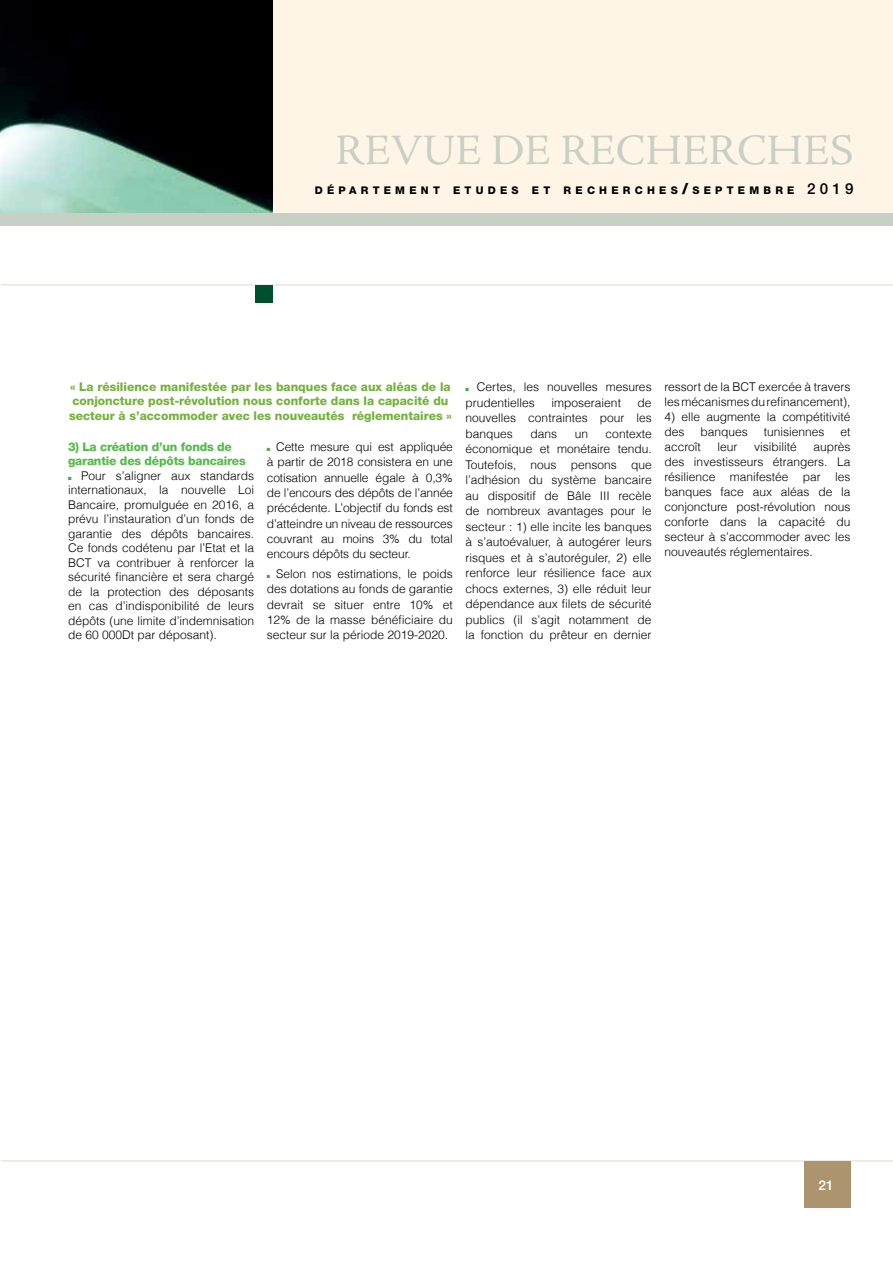
<style>
.page{position:relative;width:893px;height:1263px;background:#fff}
.page>*{position:absolute;margin:0;border:0;box-sizing:border-box;transform-origin:0 0}
.t1{font:43.5px "Adobe Jenson Pro";letter-spacing:.005em;color:#c7d0c4}
.t2{font:500 13.5px "Helvetica Neue";color:#fff}
.t3{font:300 12px/15.5px "Helvetica";color:#000;text-align:justify}
.t4{font:800 12px/14.1px "Helvetica Neue LT Std";color:#74b13b}
.t5{font:800 12px/14.5px "Helvetica Neue LT Std";letter-spacing:-.015em;color:#54b948}
.t6{font:800 10.65px "Helvetica Neue LT Std";letter-spacing:.4em;color:#000}
.s1{font-size:15.15px}
.s2{font-family:"Helvetica Neue";font-weight:500;font-size:15.15px}
.s3{color:#41ad49}
</style>
<div class="page">
<div style="left:0;top:0;width:893px;height:225px;background:#fff5e6"></div>
<div style="left:0;top:213px;width:893px;height:12px;background:#c7d0c4"></div>
<hr style="left:1px;top:285px;width:892px;height:1px;background:#dddcd0">
<hr style="left:1px;top:1160px;width:892px;height:1px;background:#dddcd0">
<div style="left:804px;top:1161px;width:46px;height:47px;background:#ab946e"></div>
<div style="left:255px;top:285px;width:17px;height:17px;background:#00502f"></div>
<img style="left:0;top:0;width:272px;height:213px">
<h1 class="t1" style="left:335px;top:126px;width:520px">REVUE DE RECHERCHES</h1>
<p class="t6" style="left:315px;top:184px;width:540px">DÉPARTEMENT ETUDES ET RECHERCHES<span class="s1">/</span>SEPTEMBRE <span class="s2">2019</span></p>
<p class="t4" style="left:69px;top:380px;width:384px">« La résilience manifestée par les banques face aux aléas de la conjoncture post-révolution nous conforte dans la capacité du secteur à s’accommoder avec les nouveautés réglementaires »</p>
<p class="t3" style="left:267px;top:439px;width:188px"><span class="s3">■</span> Cette mesure qui est appliquée à partir de 2018 consistera en une cotisation annuelle égale à 0,3% de l’encours des dépôts de l’année précédente. L’objectif du fonds est d’atteindre un niveau de ressources couvrant au moins 3% du total encours dépôts du secteur.</p>
<p class="t3" style="left:267px;top:566px;width:188px"><span class="s3">■</span> Selon nos estimations, le poids des dotations au fonds de garantie devrait se situer entre 10% et 12% de la masse bénéficiaire du secteur sur la période 2019-2020.</p>
<p class="t5" style="left:68px;top:439px;width:179px">3) La création d’un fonds de garantie des dépôts bancaires</p>
<p class="t3" style="left:68px;top:468px;width:188px;line-height:14.5px"><span class="s3">■</span> Pour s’aligner aux standards internationaux, la nouvelle Loi Bancaire, promulguée en 2016, a prévu l’instauration d’un fonds de garantie des dépôts bancaires.<br>Ce fonds codétenu par l’Etat et la BCT va contribuer à renforcer la sécurité financière et sera chargé de la protection des déposants en cas d’indisponibilité de leurs dépôts (une limite d’indemnisation de 60 000Dt par déposant).</p>
<p class="t3" style="left:466px;top:379px;width:188px"><span class="s3">■</span> Certes, les nouvelles mesures prudentielles</p>
<p class="t3" style="left:466px;top:395px;width:188px;text-indent:172px">de nouvelles contraintes pour les banques</p>
<p class="t3" style="left:552px;top:395px;width:71px">imposeraient</p>
<p class="t3" style="left:530px;top:426px;width:28px">dans</p>
<p class="t3" style="left:575px;top:426px;width:15px">un</p>
<p class="t3" style="left:466px;top:426px;width:188px;text-indent:140px">contexte économique et monétaire tendu.<br>Toutefois, nous pensons que l’adhésion du système bancaire au dispositif de Bâle III recèle de nombreux avantages pour le secteur : 1) elle incite les banques à s’autoévaluer, à autogérer leurs risques et à s’autoréguler, 2) elle renforce leur résilience face aux chocs externes, 3) elle réduit leur dépendance aux filets de sécurité publics (il s’agit notamment de la fonction du prêteur en dernier</p>
<p class="t3" style="left:664px;top:379px;width:188px;line-height:15px">ressort de la BCT exercée à travers les mécanismes du refinancement),</p>
<p class="t3" style="left:664px;top:409px;width:188px;line-height:15px">4) elle augmente la compétitivité des</p>
<p class="t3" style="left:700px;top:424px;width:49px">banques</p>
<p class="t3" style="left:764px;top:424px;width:62px">tunisiennes</p>
<p class="t3" style="left:840px;top:424px;width:12px">et</p>
<p class="t3" style="left:664px;top:439px;width:38px">accroît</p>
<p class="t3" style="left:717px;top:439px;width:22px">leur</p>
<p class="t3" style="left:754px;top:439px;width:44px">visibilité</p>
<p class="t3" style="left:664px;top:439px;width:188px;line-height:15px;text-indent:149px">auprès des investisseurs étrangers. La résilience manifestée par les banques face aux aléas de la conjoncture post-révolution nous conforte dans la capacité du secteur à s’accommoder avec les nouveautés réglementaires.</p>
<p class="t2" style="left:818px;top:1177px;width:17px">21</p>
</div>
